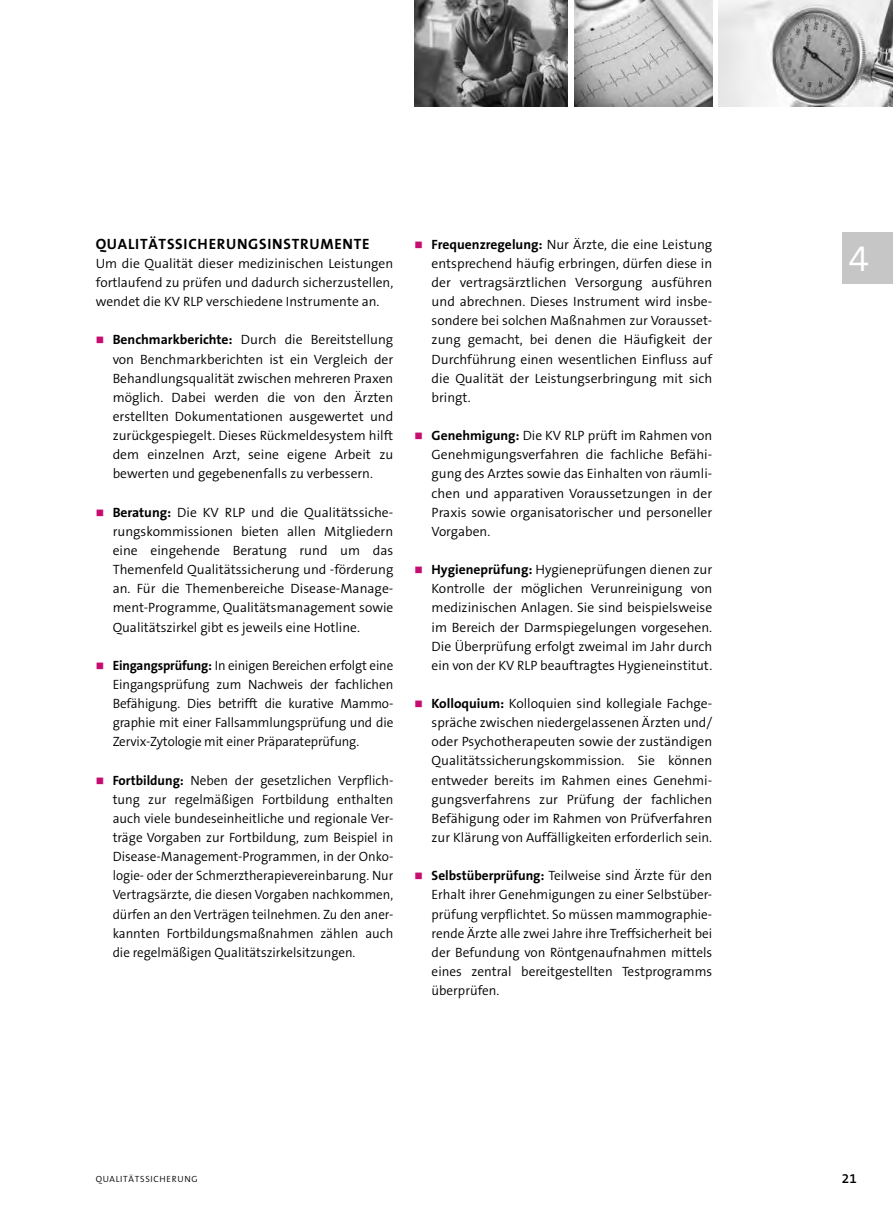
<style>
.page{position:relative;width:893px;height:1212px;background:#fff}
.page>*{position:absolute;margin:0;border:0;box-sizing:border-box;transform-origin:0 0}
.t1{font:300 37.5px "The Sans B4";color:#fff}
.t2{font:700 15px "The Sans B7";letter-spacing:.05em;color:#000}
.t3{font:300 13.5px/19.2px "The Sans B4";color:#000;text-align:justify}
.t4{font:600 13.5px "The Sans B6";color:#000}
.t5{font:300 9px "The Sans B4";letter-spacing:.075em;color:#000}
.s1{font-family:"The Sans B7";font-weight:700}
</style>
<div class="page">
<div style="left:842px;top:233px;width:51px;height:51px;background:#c6c6c6"></div>
<img style="left:719px;top:0;width:174px;height:106px">
<img style="left:574px;top:0;width:138px;height:106px">
<img style="left:415px;top:0;width:153px;height:106px">
<p class="t2" style="left:96px;top:236px;width:275px">QUALITÄTSSICHERUNGSINSTRUMENTE</p>
<p class="t3" style="left:96px;top:255px;width:299px">Um die Qualität dieser medizinischen Leistungen fortlaufend zu prüfen und dadurch sicherzustellen, wendet die KV RLP verschiedene Instrumente an.</p>
<p class="t3" style="left:113px;top:331px;width:282px"><span class="s1">Benchmarkberichte:</span> Durch die Bereitstellung von Benchmarkberichten ist ein Vergleich der Behandlungsqualität zwischen mehreren Praxen möglich. Dabei werden die von den Ärzten erstellten Dokumentationen ausgewertet und zurückgespiegelt. Dieses Rückmeldesystem hilft dem einzelnen Arzt, seine eigene Arbeit zu bewerten und gegebenenfalls zu verbessern.</p>
<p class="t3" style="left:113px;top:503px;width:282px"><span class="s1">Beratung:</span> Die KV RLP und die Qualitätssiche&shy;rungskommissionen bieten allen Mitgliedern eine eingehende Beratung rund um das Themenfeld Qualitätssicherung und -förderung an. Für die Themenbereiche Disease-Manage&shy;ment-Programme, Qualitätsmanagement sowie Qualitätszirkel gibt es jeweils eine Hotline.</p>
<p class="t3" style="left:113px;top:656px;width:282px"><span class="s1">Eingangsprüfung:</span> In einigen Bereichen erfolgt eine Eingangsprüfung zum Nachweis der fachlichen Befähigung. Dies betrifft die kurative Mammo&shy;graphie mit einer Fallsammlungsprüfung und die Zervix-Zytologie mit einer Präparateprüfung.</p>
<p class="t3" style="left:113px;top:771px;width:282px"><span class="s1">Fortbildung:</span> Neben der gesetzlichen Verpflich&shy;tung zur regelmäßigen Fortbildung enthalten auch viele bundeseinheitliche und regionale Ver&shy;träge Vorgaben zur Fortbildung, zum Beispiel in Disease-Management-Programmen, in der Onko&shy;logie- oder der Schmerztherapievereinbarung. Nur Vertragsärzte, die diesen Vorgaben nachkommen, dürfen an den Verträgen teilnehmen. Zu den aner&shy;kannten Fortbildungsmaßnahmen zählen auch die regelmäßigen Qualitätszirkelsitzungen.</p>
<p class="t3" style="left:432px;top:235px;width:282px"><span class="s1">Frequenzregelung:</span> Nur Ärzte, die eine Leistung entsprechend häufig erbringen, dürfen diese in der vertragsärztlichen Versorgung ausführen und abrechnen. Dieses Instrument wird insbe&shy;sondere bei solchen Maßnahmen zur Vorausset&shy;zung gemacht, bei denen die Häufigkeit der Durchführung einen wesentlichen Einfluss auf die Qualität der Leistungserbringung mit sich bringt.</p>
<p class="t3" style="left:432px;top:427px;width:282px"><span class="s1">Genehmigung:</span> Die KV RLP prüft im Rahmen von Genehmigungsverfahren die fachliche Befähi&shy;gung des Arztes sowie das Einhalten von räumli&shy;chen und apparativen Voraussetzungen in der Praxis sowie organisatorischer und personeller Vorgaben.</p>
<p class="t3" style="left:432px;top:561px;width:282px"><span class="s1">Hygieneprüfung:</span> Hygieneprüfungen dienen zur Kontrolle der möglichen Verunreinigung von medizinischen Anlagen. Sie sind beispielsweise im Bereich der Darmspiegelungen vorgesehen.<br>Die Überprüfung erfolgt zweimal im Jahr durch ein von der KV RLP beauftragtes Hygieneinstitut.</p>
<p class="t3" style="left:432px;top:695px;width:282px"><span class="s1">Kolloquium:</span> Kolloquien sind kollegiale Fachge&shy;spräche zwischen niedergelassenen Ärzten und/ oder Psychotherapeuten sowie der zuständigen Qualitätssicherungskommission. Sie können entweder bereits im Rahmen eines Genehmi&shy;gungsverfahrens zur Prüfung der fachlichen Befähigung oder im Rahmen von Prüfverfahren zur Klärung von Auffälligkeiten erforderlich sein.</p>
<p class="t3" style="left:432px;top:867px;width:282px"><span class="s1">Selbstüberprüfung:</span> Teilweise sind Ärzte für den Erhalt ihrer Genehmigungen zu einer Selbstüber&shy;prüfung verpflichtet. So müssen mammographie&shy;rende Ärzte alle zwei Jahre ihre Treffsicherheit bei der Befundung von Röntgenaufnahmen mittels eines zentral bereitgestellten Testprogramms überprüfen.</p>
<h1 class="t1" style="left:848px;top:239px;width:22px">4</h1>
<p class="t5" style="left:96px;top:1174px;width:103px">QUALITÄTSSICHERUNG</p>
<p class="t4" style="left:842px;top:1171px;width:16px">21</p>
</div>
